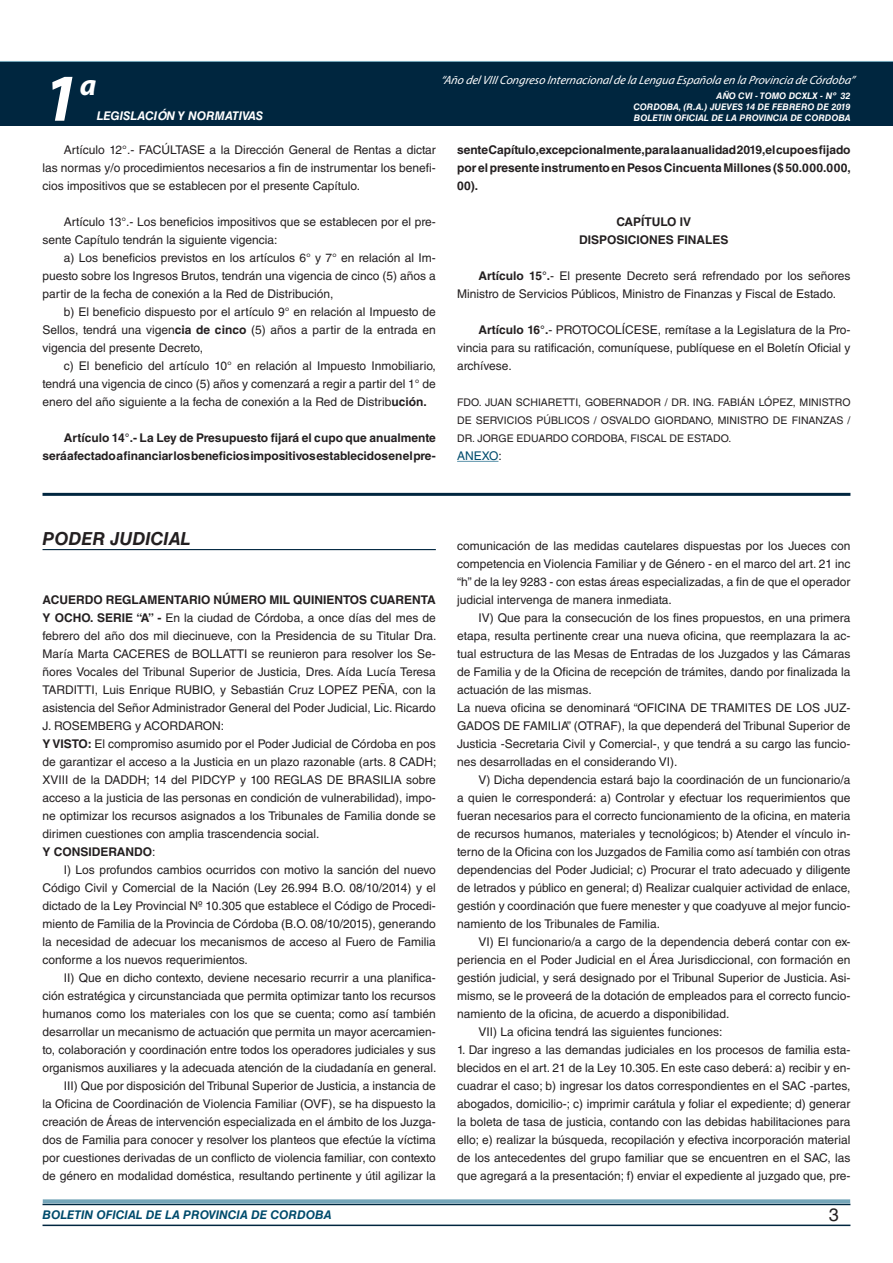
<style>
.page{position:relative;width:893px;height:1263px;background:#fff}
.page>*{position:absolute;margin:0;border:0;box-sizing:border-box;transform-origin:0 0}
.t1{font:italic 700 67.5px "Myriad Pro";color:#fff}
.t2{font:italic 700 30px "Myriad Pro";color:#fff}
.NOMBRE_DE_MINISTERIO{font:italic 700 18px "Helvetica LT Std";color:#231f20}
.t3{font:18px "Helvetica LT Std";color:#231f20}
.TEXTO_BASE{font:12px/18px "Helvetica LT Std";color:#231f20;text-align:justify}
.TEXTO_BASE-2{font:700 12px/18px "Helvetica LT Std";color:#231f20;text-align:right}
.t4{font:italic 12px "Myriad Pro";color:#fff}
.t5{font:italic 700 12px "Helvetica LT Std";color:#004b6c}
.t6{font:italic 700 12px "Helvetica LT Std";color:#fff}
.TEXTO_BASE-3{font:12px "Helvetica LT Std";color:#004b6c}
.FIRMA{font:10.5px/18px "Helvetica LT Std";color:#231f20;text-align:justify}
.t7{font:italic 700 9px/10.8px "Helvetica LT Std";color:#fff;text-align:justify}
.s1{font-weight:700}
.s2{color:#231f20}
.s3{font-weight:400}
</style>
<div class="page">
<div style="left:0;top:61px;width:893px;height:6px;background:#73a5b8"></div>
<div style="left:0;top:62px;width:893px;height:64px;background:#00263f"></div>
<hr style="left:43px;top:1224px;width:807px;height:2px;background:#00263f">
<div style="left:42px;top:1198px;width:809px;height:8px;background:#fff;opacity:.75"></div>
<hr style="left:457px;top:461px;width:41px;height:1px;background:#5c93aa">
<hr style="left:43px;top:493px;width:807px;height:3px;background:#00263f">
<hr style="left:43px;top:549px;width:393px;height:1px;background:#00263f">
<h1 class="t1" style="left:43px;top:54px;width:38px">1</h1>
<h2 class="t2" style="left:80px;top:66px;width:18px">a</h2>
<p class="t6" style="left:97px;top:109px;width:168px">LEGISLACIÓN Y NORMATIVAS</p>
<p class="t4" style="left:441px;top:72px;width:416px">“Año delVIIICongreso Internacionalde la Lengua Esp añola en la Provincia de Córdoba”</p>
<p class="t7" style="left:633px;top:91px;width:219px;text-indent:83px">AÑO CVI - TOMO DCXLX - Nº 32<br>CORDOBA, (R.A.) JUEVES 14 DE FEBRERO DE 2019<br>BOLETIN OFICIAL DE LA PROVINCIA DE CORDOBA</p>
<p class="TEXTO_BASE" style="left:43px;top:141px;width:395px;text-indent:21px">Artículo 12°.- FACÚLTASE a la Dirección General de Rentas a dictar las normas y/o procedimientos necesarios a fin de instrumentar los benefi&shy;cios impositivos que se establecen por el presente Capítulo.</p>
<p class="TEXTO_BASE" style="left:43px;top:213px;width:395px;text-indent:21px">Artículo 13°.- Los beneficios impositivos que se establecen por el pre&shy;sente Capítulo tendrán la siguiente vigencia:</p>
<p class="TEXTO_BASE" style="left:43px;top:249px;width:395px;text-indent:21px">a) Los beneficios previstos en los artículos 6° y 7° en relación al Im&shy;puesto sobre los Ingresos Brutos, tendrán una vigencia de cinco (5) años a partir de la fecha de conexión a la Red de Distribución,</p>
<p class="TEXTO_BASE" style="left:43px;top:303px;width:395px;text-indent:21px">b) El beneficio dispuesto por el artículo 9° en relación al Impuesto de Sellos, tendrá una vigen<span class="s1">cia de cinco</span> (5) años a partir de la entrada en vigencia del presente Decreto,</p>
<p class="TEXTO_BASE" style="left:43px;top:357px;width:395px;text-indent:21px">c) El beneficio del artículo 10° en relación al Impuesto Inmobiliario, tendrá una vigencia de cinco (5) años y comenzará a regir a partir del 1° de enero del año siguiente a la fecha de conexión a la Red de Distrib<span class="s1">ución.</span></p>
<p class="TEXTO_BASE-2" style="left:43px;top:428px;width:395px">Artículo 14°.- La Ley de Presupuesto fijará el cupo que anualmente será afectado a financiar los beneficios impositivos establecidos en el pre-</p>
<p class="TEXTO_BASE-2" style="left:457px;top:140px;width:395px;text-align:justify">sente Capítulo, excepcionalmente, para la anualidad 2019, el cupo es fijado por el presente instrumento en Pesos Cincuenta Millones ($ 50.000.000, 00).</p>
<p class="TEXTO_BASE-2" style="left:616px;top:212px;width:76px">CAPÍTULO IV</p>
<p class="TEXTO_BASE-2" style="left:579px;top:230px;width:151px">DISPOSICIONES FINALES</p>
<p class="TEXTO_BASE" style="left:457px;top:267px;width:395px;text-indent:21px"><span class="s1">Artículo 15°.</span>- El presente Decreto será refrendado por los señores<br>Ministro de Servicios Públicos, Ministro de Finanzas y Fiscal de Estado.</p>
<p class="TEXTO_BASE" style="left:457px;top:321px;width:395px;text-indent:21px"><span class="s1">Artículo 16°.</span>- PROTOCOLÍCESE, remítase a la Legislatura de la Pro&shy;vincia para su ratificación, comuníquese, publíquese en el Boletín Oficial y archívese.</p>
<p class="FIRMA" style="left:457px;top:393px;width:395px">FDO. JUAN SCHIARETTI, GOBERNADOR / DR. ING. FABIÁN LÓPEZ, MINISTRO DE SERVICIOS PÚBLICOS / OSVALDO GIORDANO, MINISTRO DE FINANZAS / DR. JORGE EDUARDO CORDOBA, FISCAL DE ESTADO.</p>
<p class="TEXTO_BASE-3" style="left:457px;top:449px;width:46px">ANEXO<span class="s2">:</span></p>
<p class="NOMBRE_DE_MINISTERIO" style="left:43px;top:527px;width:150px">PODER JUDICIAL</p>
<p class="TEXTO_BASE" style="left:43px;top:591px;width:395px"><span class="s1">ACUERDO REGLAMENTARIO NÚMERO MIL QUINIENTOS CUARENTA Y OCHO. SERIE “A” -</span> En la ciudad de Córdoba, a once días del mes de febrero del año dos mil diecinueve, con la Presidencia de su Titular Dra.<br>María Marta CACERES de BOLLATTI se reunieron para resolver los Se&shy;ñores Vocales del Tribunal Superior de Justicia, Dres. Aída Lucía Teresa TARDITTI, Luis Enrique RUBIO, y Sebastián Cruz LOPEZ PEÑA, con la asistencia del Señor Administrador General del Poder Judicial, Lic. Ricardo J. ROSEMBERG y ACORDARON:</p>
<p class="TEXTO_BASE" style="left:43px;top:735px;width:395px"><span class="s1">Y VISTO:</span> El compromiso asumido por el Poder Judicial de Córdoba en pos de garantizar el acceso a la Justicia en un plazo razonable (arts. 8 CADH; XVIII de la DADDH; 14 del PIDCYP y 100 REGLAS DE BRASILIA sobre acceso a la justicia de las personas en condición de vulnerabilidad), impo&shy;ne optimizar los recursos asignados a los Tribunales de Familia donde se dirimen cuestiones con amplia trascendencia social.</p>
<p class="TEXTO_BASE-2" style="left:43px;top:842px;width:115px">Y CONSIDERANDO<span class="s3">:</span></p>
<p class="TEXTO_BASE" style="left:43px;top:861px;width:395px;text-indent:21px">I) Los profundos cambios ocurridos con motivo la sanción del nuevo Código Civil y Comercial de la Nación (Ley 26.994 B.O. 08/10/2014) y el dictado de la Ley Provincial Nº 10.305 que establece el Código de Procedi&shy;miento de Familia de la Provincia de Córdoba (B.O. 08/10/2015), generando la necesidad de adecuar los mecanismos de acceso al Fuero de Familia conforme a los nuevos requerimientos.</p>
<p class="TEXTO_BASE" style="left:43px;top:969px;width:396px;text-indent:21px">II) Que en dicho contexto, deviene necesario recurrir a una planifica&shy;ción estratégica y circunstanciada que permita optimizar tanto los recursos humanos como los materiales con los que se cuenta; como así también desarrollar un mecanismo de actuación que permita un mayor acercamien&shy;to, colaboración y coordinación entre todos los operadores judiciales y sus organismos auxiliares y la adecuada atención de la ciudadanía en general.</p>
<p class="TEXTO_BASE" style="left:43px;top:1077px;width:395px;text-indent:21px">III) Que por disposición del Tribunal Superior de Justicia, a instancia de la Oficina de Coordinación de Violencia Familiar (OVF), se ha dispuesto la creación de Áreas de intervención especializada en el ámbito de los Juzga&shy;dos de Familia para conocer y resolver los planteos que efectúe la víctima por cuestiones derivadas de un conflicto de violencia familiar, con contexto de género en modalidad doméstica, resultando pertinente y útil agilizar la</p>
<p class="TEXTO_BASE" style="left:457px;top:537px;width:395px">comunicación de las medidas cautelares dispuestas por los Jueces con competencia en Violencia Familiar y de Género - en el marco del art. 21 inc “h” de la ley 9283 - con estas áreas especializadas, a fin de que el operador judicial intervenga de manera inmediata.</p>
<p class="TEXTO_BASE" style="left:457px;top:609px;width:395px;text-indent:21px">IV) Que para la consecución de los fines propuestos, en una primera etapa, resulta pertinente crear una nueva oficina, que reemplazara la ac&shy;tual estructura de las Mesas de Entradas de los Juzgados y las Cámaras de Familia y de la Oficina de recepción de trámites, dando por finalizada la actuación de las mismas.</p>
<p class="TEXTO_BASE" style="left:457px;top:699px;width:395px">La nueva oficina se denominará “OFICINA DE TRAMITES DE LOS JUZ-GADOS DE FAMILIA” (OTRAF), la que dependerá del Tribunal Superior de Justicia -Secretaria Civil y Comercial-, y que tendrá a su cargo las funcio&shy;nes desarrolladas en el considerando VI).</p>
<p class="TEXTO_BASE" style="left:457px;top:771px;width:395px;text-indent:21px">V) Dicha dependencia estará bajo la coordinación de un funcionario/a a quien le corresponderá: a) Controlar y efectuar los requerimientos que fueran necesarios para el correcto funcionamiento de la oficina, en materia de recursos humanos, materiales y tecnológicos; b) Atender el vínculo in&shy;terno de la Oficina con los Juzgados de Familia como así también con otras dependencias del Poder Judicial; c) Procurar el trato adecuado y diligente de letrados y público en general; d) Realizar cualquier actividad de enlace, gestión y coordinación que fuere menester y que coadyuve al mejor funcio&shy;namiento de los Tribunales de Familia.</p>
<p class="TEXTO_BASE" style="left:457px;top:933px;width:395px;text-indent:21px">VI) El funcionario/a a cargo de la dependencia deberá contar con ex&shy;periencia en el Poder Judicial en el Área Jurisdiccional, con formación en gestión judicial, y será designado por el Tribunal Superior de Justicia. Asi&shy;mismo, se le proveerá de la dotación de empleados para el correcto funcio&shy;namiento de la oficina, de acuerdo a disponibilidad.</p>
<p class="TEXTO_BASE" style="left:478px;top:1023px;width:246px">VII) La oficina tendrá las siguientes funciones:</p>
<p class="TEXTO_BASE" style="left:457px;top:1041px;width:395px">1. Dar ingreso a las demandas judiciales en los procesos de familia esta&shy;blecidos en el art. 21 de la Ley 10.305. En este caso deberá: a) recibir y en&shy;cuadrar el caso; b) ingresar los datos correspondientes en el SAC -partes, abogados, domicilio-; c) imprimir carátula y foliar el expediente; d) generar la boleta de tasa de justicia, contando con las debidas habilitaciones para ello; e) realizar la búsqueda, recopilación y efectiva incorporación material de los antecedentes del grupo familiar que se encuentren en el SAC, las que agregará a la presentación; f) enviar el expediente al juzgado que, pre-</p>
<p class="t5" style="left:43px;top:1208px;width:290px">BOLETIN OFICIAL DE LA PROVINCIA DE CORDOBA</p>
<h3 class="t3" style="left:829px;top:1204px;width:12px">3</h3>
</div>
